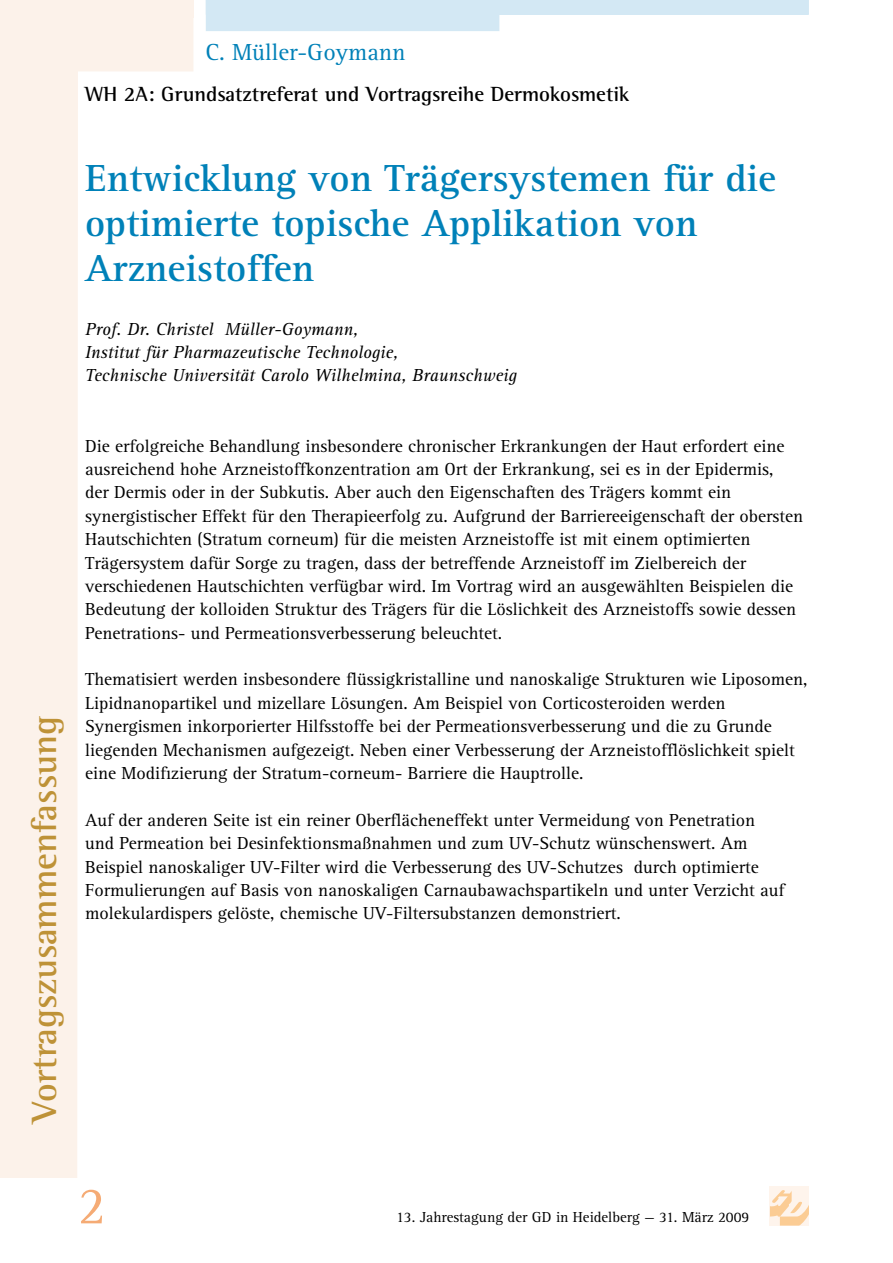
<style>
.page{position:relative;width:893px;height:1263px;background:#fff}
.page>*{position:absolute;margin:0;border:0;box-sizing:border-box;transform-origin:0 0}
.t1{font:54px "Agfa Rotis Serif";color:#f5ab75}
.t2{font:700 39px/45px "Agfa Rotis Serif";color:#0081b8}
.t3{font:700 36px "Agfa Rotis Semi Serif";color:#be9237}
.t4{font:24px "Agfa Rotis Serif";color:#0081b8}
.t5{font:700 21px "Agfa Rotis Semi Serif";color:#000}
.t6{font:18px/23.4px "Agfa Rotis Serif";color:#000}
.t7{font:italic 18px/23.4px "Agfa Rotis Serif";color:#000}
.t8{font:15px "Agfa Rotis Serif";color:#000}
</style>
<div class="page">
<div style="left:770px;top:1186px;width:39px;height:39px;background:#fef4ec"></div>
<svg style="left:770px;top:1190px;width:39px;height:35px"></svg>
<svg style="left:0;top:0;width:194px;height:1178px"></svg>
<div style="left:0;top:0;width:193px;height:17px;background:#fcf2ea"></div>
<svg style="left:206px;top:0;width:603px;height:31px"></svg>
<h3 class="t4" style="left:205px;top:38px;width:202px">C. Müller-Goymann</h3>
<p class="t5" style="left:85px;top:81px;width:546px">WH 2A: Grundsatztreferat und Vortragsreihe Dermokosmetik</p>
<h2 class="t2" style="left:85px;top:156px;width:693px">Entwicklung von Trägersystemen für die optimierte topische Applikation von<br>Arzneistoffen</h2>
<p class="t7" style="left:85px;top:318px;width:433px">Prof. Dr. Christel Müller-Goymann,<br>Institut für Pharmazeutische Technologie,<br>Technische Universität Carolo Wilhelmina, Braunschweig</p>
<h3 class="t3" style="left:23px;top:1123px;width:409px;rotate:-90deg">Vortragszusammenfassung</h3>
<p class="t6" style="left:85px;top:434px;width:720px">Die erfolgreiche Behandlung insbesondere chronischer Erkrankungen der Haut erfordert eine ausreichend hohe Arzneistoffkonzentration am Ort der Erkrankung, sei es in der Epidermis,<br>der Dermis oder in der Subkutis. Aber auch den Eigenschaften des Trägers kommt ein synergistischer Effekt für den Therapieerfolg zu. Aufgrund der Barriereeigenschaft der obersten Hautschichten (Stratum corneum) für die meisten Arzneistoffe ist mit einem optimierten Trägersystem dafür Sorge zu tragen, dass der betreffende Arzneistoff im Zielbereich der verschiedenen Hautschichten verfügbar wird. Im Vortrag wird an ausgewählten Beispielen die Bedeutung der kolloiden Struktur des Trägers für die Löslichkeit des Arzneistoffs sowie dessen Penetrations- und Permeationsverbesserung beleuchtet.</p>
<p class="t6" style="left:85px;top:668px;width:724px">Thematisiert werden insbesondere flüssigkristalline und nanoskalige Strukturen wie Liposomen, Lipidnanopartikel und mizellare Lösungen. Am Beispiel von Corticosteroiden werden Synergismen inkorporierter Hilfsstoffe bei der Permeationsverbesserung und die zu Grunde liegenden Mechanismen aufgezeigt. Neben einer Verbesserung der Arzneistofflöslichkeit spielt eine Modifizierung der Stratum-corneum- Barriere die Hauptrolle.</p>
<p class="t6" style="left:85px;top:809px;width:701px">Auf der anderen Seite ist ein reiner Oberflächeneffekt unter Vermeidung von Penetration und Permeation bei Desinfektionsmaßnahmen und zum UV-Schutz wünschenswert. Am Beispiel nanoskaliger UV-Filter wird die Verbesserung des UV-Schutzes durch optimierte Formulierungen auf Basis von nanoskaligen Carnaubawachspartikeln und unter Verzicht auf molekulardispers gelöste, chemische UV-Filtersubstanzen demonstriert.</p>
<h1 class="t1" style="left:78px;top:1175px;width:30px">2</h1>
<p class="t8" style="left:396px;top:1208px;width:355px">13. Jahrestagung der GD in Heidelberg — 31. März 2009</p>
</div>
